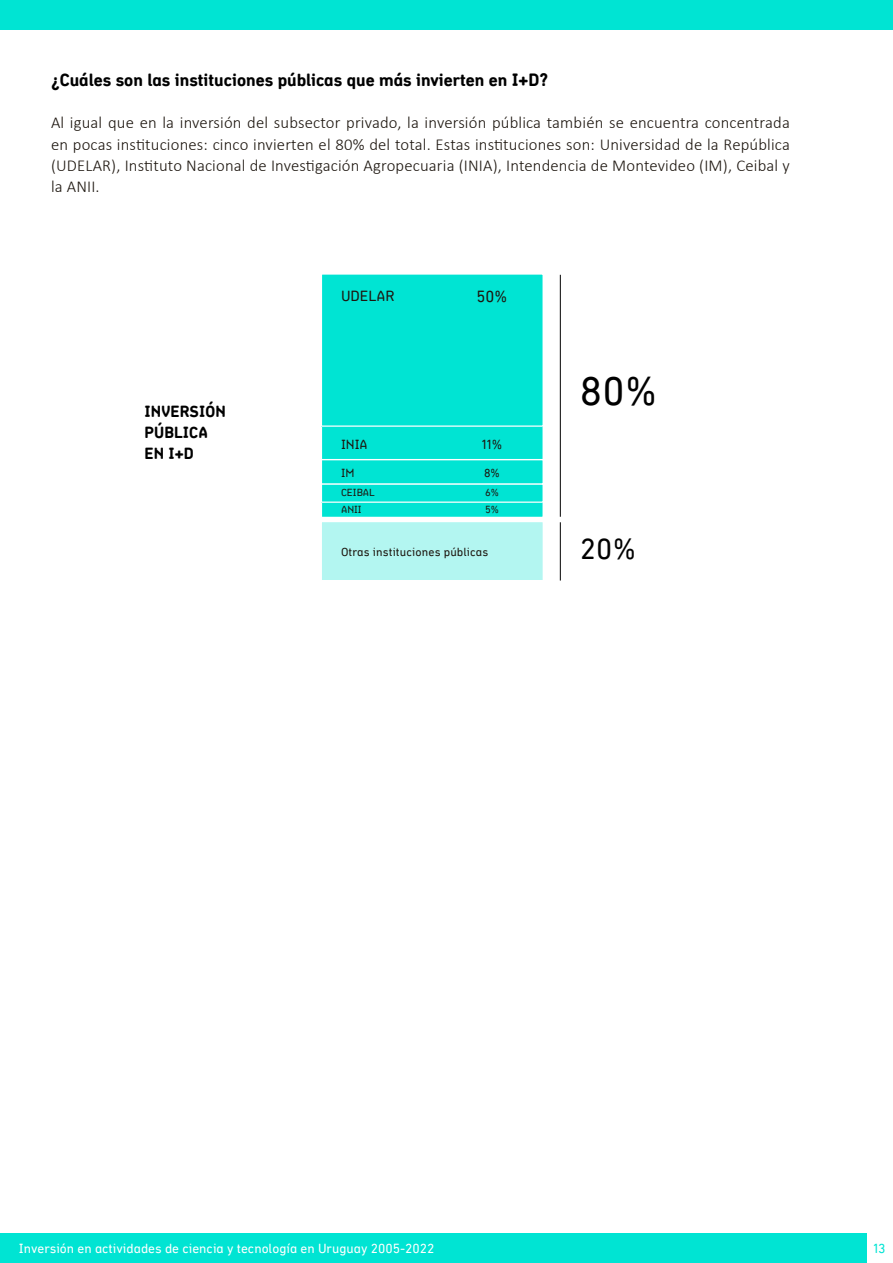
<style>
.page{position:relative;width:893px;height:1263px;background:#fff}
.page>*{position:absolute;margin:0;border:0;box-sizing:border-box;transform-origin:0 0}
.t1{font:41.25px "aniifont";color:#000}
.t2{font:30px "aniifont";color:#000}
.t3{font:700 18.15px "Aniifont";color:#000}
.t4{font:300 16.65px/21.1px "Calibri";letter-spacing:.01em;color:#1d160f;text-align:justify}
.t5{font:700 16.5px/21px "Aniifont";letter-spacing:.01em;color:#000}
.t6{font:16.5px "aniifont";color:#1d160f}
.t7{font:15px "aniifont";color:#1d160f}
.t8{font:13.5px "aniifont";color:#fff}
.t9{font:13.5px "aniifont";color:#1d160f}
.t10{font:13.5px "aniifont";color:#00e4d3}
.t11{font:12px "aniifont";letter-spacing:.01em;color:#1d160f}
.t12{font:10.5px/16.8px "aniifont";color:#1d160f}
</style>
<div class="page">
<div style="left:0;top:1233px;width:893px;height:30px;background:#00e4d3"></div>
<div style="left:867px;top:1231px;width:26px;height:32px;background:#fff"></div>
<div style="left:0;top:0;width:893px;height:29px;background:#00e4d3"></div>
<div style="left:322px;top:522px;width:221px;height:58px;background:#b3f6f1"></div>
<div style="left:321px;top:502px;width:222px;height:15px;background:#00e4d3"></div>
<div style="left:321px;top:501px;width:223px;height:17px;border:1px solid #fff"></div>
<div style="left:321px;top:484px;width:222px;height:18px;background:#00e4d3"></div>
<div style="left:321px;top:483px;width:223px;height:20px;border:1px solid #fff"></div>
<div style="left:321px;top:460px;width:222px;height:24px;background:#00e4d3"></div>
<div style="left:321px;top:426px;width:222px;height:34px;background:#00e4d3"></div>
<div style="left:321px;top:425px;width:223px;height:35px;border:1px solid #fff"></div>
<div style="left:321px;top:274px;width:222px;height:152px;background:#00e4d3"></div>
<div style="left:321px;top:273px;width:223px;height:154px;border:1px solid #fff"></div>
<hr style="left:560px;top:275px;width:1px;height:242px;background:#000">
<hr style="left:560px;top:522px;width:1px;height:58px;background:#000">
<p class="t3" style="left:51px;top:69px;width:499px">¿Cuáles son las instituciones públicas que más invierten en I+D?</p>
<p class="t4" style="left:51px;top:112px;width:740px">Al igual que en la inversión del subsector privado, la inversión pública también se encuentra concentrada en pocas instituciones: cinco invierten el 80% del total. Estas instituciones son: Universidad de la República (UDELAR), Instituto Nacional de Investigación Agropecuaria (INIA), Intendencia de Montevideo (IM), Ceibal y la ANII.</p>
<p class="t5" style="left:145px;top:401px;width:83px">INVERSIÓN<br>PÚBLICA<br>EN I+D</p>
<p class="t7" style="left:341px;top:287px;width:55px">UDELAR</p>
<p class="t6" style="left:477px;top:287px;width:32px">50%</p>
<p class="t9" style="left:482px;top:436px;width:22px">11%</p>
<p class="t11" style="left:484px;top:466px;width:17px">8%</p>
<p class="t12" style="left:485px;top:484px;width:15px">6%<br>5%</p>
<p class="t11" style="left:341px;top:545px;width:149px">Otras instituciones públicas</p>
<p class="t9" style="left:341px;top:436px;width:28px">INIA</p>
<p class="t11" style="left:341px;top:466px;width:15px">IM</p>
<p class="t12" style="left:341px;top:484px;width:35px">CEIBAL<br>ANII</p>
<h1 class="t1" style="left:580px;top:367px;width:79px">80%</h1>
<h2 class="t2" style="left:580px;top:531px;width:58px">20%</h2>
<p class="t8" style="left:19px;top:1241px;width:417px">Inversión en actividades de ciencia y tecnología en Uruguay 2005-2022</p>
<p class="t10" style="left:873px;top:1241px;width:14px">13</p>
</div>
